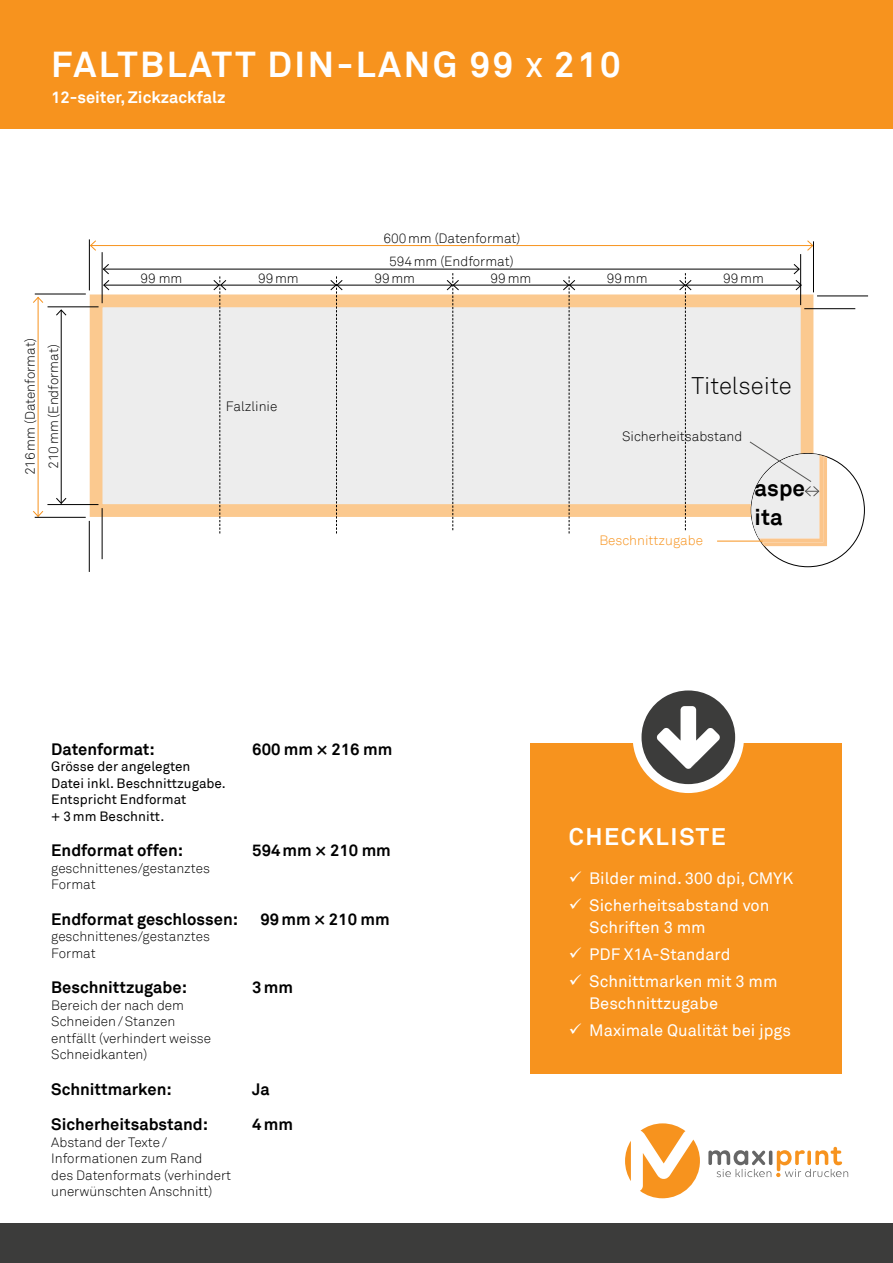
<style>
.page{position:relative;width:893px;height:1263px;background:#fff}
.page>*{position:absolute;margin:0;border:0;box-sizing:border-box;transform-origin:0 0}
.t1{font:700 36px "Akkurat";letter-spacing:.07em;color:#fff}
.t2{font:700 24px "Akkurat";letter-spacing:.07em;color:#fff}
.t3{font:300 24px "Akkurat";color:#000}
.t4{font:700 22.5px/28.5px "Akkurat";color:#000}
.t5{font:700 16.5px "Akkurat";color:#000}
.t6{font:16.5px/22.5px "Akkurat";color:#fff}
.t7{font:700 16.5px "Akkurat";color:#fff}
.t8{font:300 13.5px/16.5px "Akkurat";color:#000}
.t9{font:13.5px/16.5px "Akkurat";color:#000}
.t10{font:300 13.5px "Akkurat";color:#f7931e}
.s1{font-size:27px}
</style>
<div class="page">
<div style="left:0;top:0;width:893px;height:128px;background:#f7931e"></div>
<div style="left:0;top:1223px;width:893px;height:40px;background:#3c3c3b"></div>
<svg style="left:625px;top:1141px;width:6px;height:40px"></svg>
<svg style="left:640px;top:1123px;width:60px;height:75px"></svg>
<svg style="left:708px;top:1147px;width:140px;height:30px"></svg>
<div style="left:530px;top:743px;width:312px;height:331px;background:#f7931e"></div>
<div style="left:633px;top:682px;width:111px;height:111px;border:12px solid #fff;border-radius:50%"></div>
<svg style="left:641px;top:690px;width:94px;height:94px"></svg>
<div style="left:90px;top:294px;width:723px;height:223px;background:#ededed;border:13px solid #fbc98f"></div>
<hr style="left:103px;top:269px;width:696px;height:1px;background:#000">
<hr style="left:91px;top:245px;width:722px;height:1px;background:#f7931e">
<svg style="left:90px;top:240px;width:7px;height:11px"></svg>
<svg style="left:806px;top:240px;width:7px;height:11px"></svg>
<hr style="left:61px;top:310px;width:1px;height:193px;background:#000">
<svg style="left:56px;top:497px;width:11px;height:7px"></svg>
<svg style="left:56px;top:309px;width:11px;height:7px"></svg>
<hr style="left:38px;top:297px;width:1px;height:219px;background:#f7931e">
<svg style="left:33px;top:510px;width:11px;height:7px"></svg>
<svg style="left:33px;top:296px;width:11px;height:8px"></svg>
<hr style="left:717px;top:541px;width:46px;height:1px;background:#f7931e">
<svg style="left:749px;top:441px;width:78px;height:105px"></svg>
<hr style="left:47px;top:504px;width:51px;height:1px;background:#000">
<hr style="left:102px;top:508px;width:1px;height:51px;background:#000">
<hr style="left:89px;top:521px;width:1px;height:51px;background:#000">
<hr style="left:35px;top:517px;width:51px;height:1px;background:#000">
<hr style="left:102px;top:252px;width:1px;height:51px;background:#000">
<hr style="left:48px;top:306px;width:51px;height:1px;background:#000">
<hr style="left:35px;top:294px;width:51px;height:1px;background:#000">
<hr style="left:89px;top:239px;width:1px;height:51px;background:#000">
<hr style="left:804px;top:308px;width:51px;height:1px;background:#000">
<hr style="left:800px;top:254px;width:1px;height:51px;background:#000">
<hr style="left:813px;top:241px;width:1px;height:51px;background:#000">
<hr style="left:817px;top:296px;width:51px;height:1px;background:#000">
<hr style="left:104px;top:285px;width:115px;height:1px;background:#000">
<svg style="left:102px;top:263px;width:8px;height:28px"></svg>
<hr style="left:221px;top:285px;width:115px;height:1px;background:#000">
<svg style="left:213px;top:276px;width:14px;height:257px"></svg>
<hr style="left:337px;top:285px;width:115px;height:1px;background:#000">
<svg style="left:330px;top:276px;width:13px;height:257px"></svg>
<hr style="left:453px;top:285px;width:115px;height:1px;background:#000">
<svg style="left:446px;top:273px;width:14px;height:257px"></svg>
<hr style="left:570px;top:285px;width:115px;height:1px;background:#000">
<svg style="left:562px;top:276px;width:14px;height:257px"></svg>
<hr style="left:686px;top:285px;width:115px;height:1px;background:#000">
<svg style="left:679px;top:273px;width:13px;height:257px"></svg>
<svg style="left:793px;top:263px;width:9px;height:28px"></svg>
<h1 class="t1" style="left:51px;top:42px;width:571px">FALTBLATT DIN-LANG 99 <span class="s1">X</span> 210</h1>
<p class="t7" style="left:51px;top:87px;width:176px">12-seiter, Zickzackfalz</p>
<p class="t8" style="left:22px;top:475px;width:139px;rotate:-90deg">216mm (Datenformat)</p>
<p class="t8" style="left:46px;top:469px;width:126px;rotate:-90deg">210mm (Endformat)</p>
<p class="t8" style="left:383px;top:230px;width:139px">600mm (Datenformat)</p>
<p class="t8" style="left:389px;top:253px;width:126px">594mm (Endformat)</p>
<p class="t8" style="left:140px;top:270px;width:43px">99 mm</p>
<p class="t8" style="left:258px;top:270px;width:42px">99mm</p>
<p class="t8" style="left:374px;top:270px;width:42px">99mm</p>
<p class="t8" style="left:491px;top:270px;width:42px">99mm</p>
<p class="t8" style="left:607px;top:270px;width:42px">99mm</p>
<p class="t8" style="left:723px;top:270px;width:42px">99mm</p>
<p class="t8" style="left:226px;top:398px;width:53px">Falzlinie</p>
<h2 class="t3" style="left:691px;top:371px;width:102px">Titelseite</h2>
<p class="t8" style="left:622px;top:428px;width:122px">Sicherheitsabstand</p>
<p class="t10" style="left:599px;top:533px;width:105px">Beschnittzugabe</p>
<h3 class="t4" style="left:755px;top:474px;width:52px">aspe ita</h3>
<p class="t5" style="left:51px;top:738px;width:105px">Datenformat:</p>
<p class="t5" style="left:252px;top:738px;width:141px">600 mm × 216 mm</p>
<p class="t9" style="left:51px;top:758px;width:176px">Grösse der angelegten<br>Datei inkl. Beschnittzugabe.<br>Entspricht Endformat<br>+ 3mm Beschnitt.</p>
<p class="t5" style="left:51px;top:840px;width:133px">Endformat offen:</p>
<p class="t5" style="left:252px;top:840px;width:140px">594mm × 210 mm</p>
<p class="t8" style="left:51px;top:860px;width:160px">geschnittenes/gestanztes<br>Format</p>
<p class="t5" style="left:51px;top:908px;width:188px">Endformat geschlossen:</p>
<p class="t5" style="left:261px;top:908px;width:131px">99mm × 210 mm</p>
<p class="t8" style="left:51px;top:928px;width:160px">geschnittenes/gestanztes<br>Format</p>
<p class="t5" style="left:51px;top:977px;width:137px">Beschnittzugabe:</p>
<p class="t5" style="left:252px;top:977px;width:42px">3mm</p>
<p class="t8" style="left:51px;top:997px;width:161px">Bereich der nach dem<br>Schneiden/Stanzen entfällt (verhindert weisse<br>Schneidkanten)</p>
<p class="t5" style="left:51px;top:1078px;width:122px">Schnittmarken:</p>
<p class="t5" style="left:252px;top:1078px;width:19px">Ja</p>
<p class="t5" style="left:51px;top:1114px;width:158px">Sicherheitsabstand:</p>
<p class="t5" style="left:252px;top:1114px;width:42px">4mm</p>
<p class="t8" style="left:51px;top:1134px;width:181px">Abstand der Texte/<br>Informationen zum Rand<br>des Datenformats (verhindert unerwünschten Anschnitt)</p>
<h2 class="t2" style="left:569px;top:822px;width:159px">CHECKLISTE</h2>
<p class="t6" style="left:569px;top:867px;width:226px">✓ Bilder mind. 300 dpi, CMYK</p>
<p class="t6" style="left:589px;top:894px;width:182px;text-indent:-21px">✓ Sicherheitsabstand von<br>Schriften 3 mm</p>
<p class="t6" style="left:569px;top:943px;width:163px">✓ PDF X1A-Standard</p>
<p class="t6" style="left:589px;top:970px;width:190px;text-indent:-21px">✓ Schnittmarken mit 3 mm<br>Beschnittzugabe</p>
<p class="t6" style="left:569px;top:1019px;width:224px">✓ Maximale Qualität bei jpgs</p>
</div>
